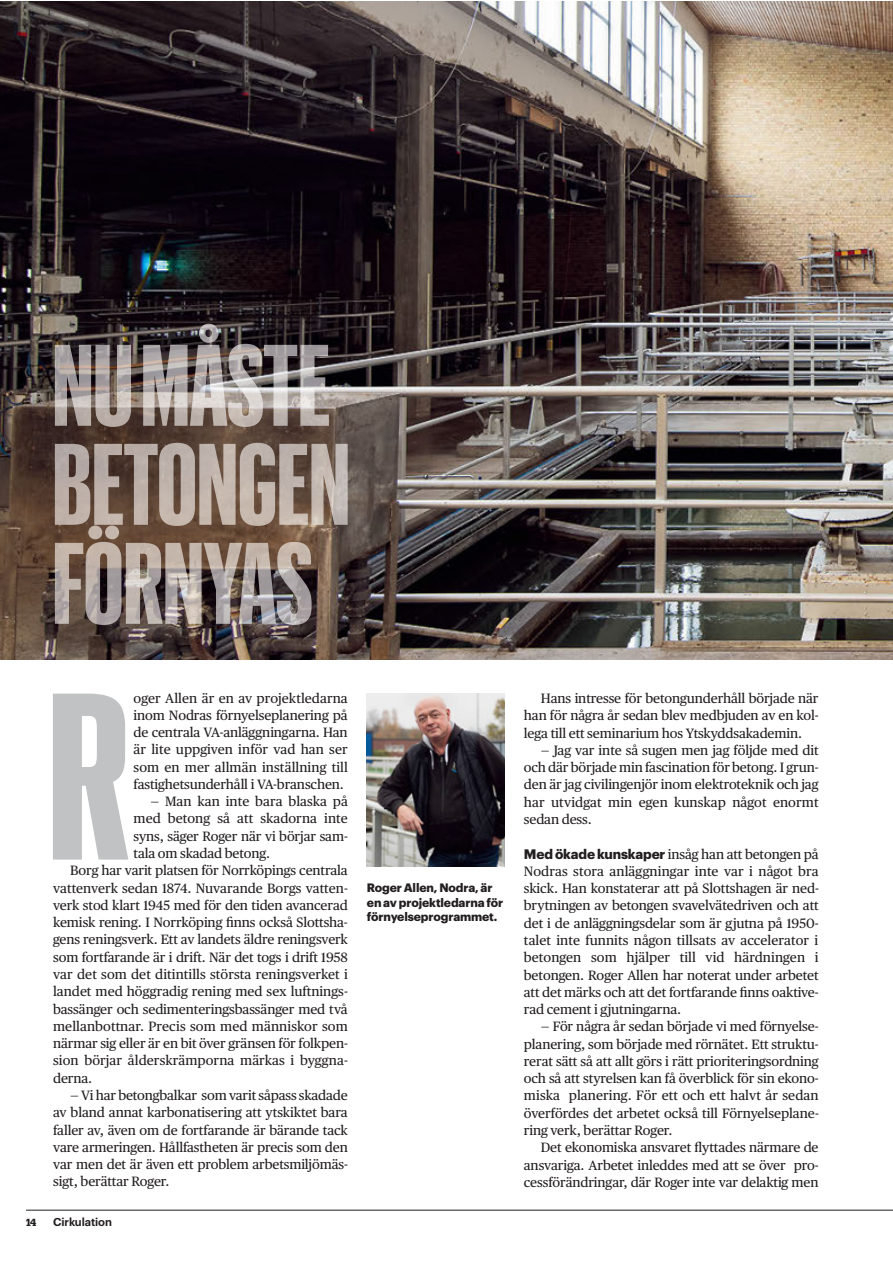
<style>
.page{position:relative;width:893px;height:1263px;background:#fff}
.page>*{position:absolute;margin:0;border:0;box-sizing:border-box;transform-origin:0 0}
.t1{font:700 232.05px "Graphik XX Cond";color:#c0c2c3}
.t2{font:13.5px/17.2px "Publico Text";letter-spacing:-.01em;color:#231f20;text-align:justify}
.t3{font:700 12px/14.4px "Graphik";letter-spacing:-.01em;color:#231f20}
.t4{font:600 11.25px "Graphik";letter-spacing:-.01em;color:#231f20}
.t5{font:700 11.25px "Duplicate Slab";color:#231f20}
.s1{font-family:"Graphik";font-weight:700}
</style>
<div class="page">
<hr style="left:26px;top:1210px;width:866px;height:1px;background:#231f20">
<img style="left:367px;top:693px;width:138px;height:173px">
<img style="left:0;top:1px;width:892px;height:658px">
<img style="left:55px;top:324px;width:274px;height:103px">
<img style="left:55px;top:443px;width:293px;height:83px">
<img style="left:55px;top:525px;width:257px;height:100px">
<p class="t2" style="left:134px;top:688px;width:216px">oger Allen är en av projektledarna inom Nodras förnyelseplanering på de centrala VA-anläggningarna. Han är lite uppgiven inför vad han ser som en mer allmän inställning till fastighetsunderhåll i VA-branschen.</p>
<p class="t2" style="left:151px;top:792px;width:199px">— Man kan inte bara blaska på</p>
<p class="t2" style="left:134px;top:809px;width:216px">med betong så att skadorna inte</p>
<p class="t2" style="left:134px;top:827px;width:216px">syns, säger Roger när vi börjar sam-</p>
<p class="t2" style="left:134px;top:844px;width:138px">tala om skadad betong.</p>
<p class="t2" style="left:70px;top:861px;width:279px">Borg har varit platsen för Norrköpings centrala</p>
<p class="t2" style="left:53px;top:878px;width:296px">vattenverk sedan 1874. Nuvarande Borgs vatten-</p>
<p class="t2" style="left:53px;top:896px;width:296px">verk stod klart 1945 med för den tiden avancerad</p>
<p class="t2" style="left:53px;top:913px;width:296px">kemisk rening. I Norrköping finns också Slottsha-</p>
<p class="t2" style="left:53px;top:930px;width:296px">gens reningsverk. Ett av landets äldre reningsverk</p>
<p class="t2" style="left:53px;top:947px;width:296px">som fortfarande är i drift. När det togs i drift 1958</p>
<p class="t2" style="left:53px;top:965px;width:296px">var det som det ditintills största reningsverket i</p>
<p class="t2" style="left:53px;top:982px;width:296px">landet med höggradig rening med sex luftnings-</p>
<p class="t2" style="left:53px;top:999px;width:296px">bassänger och sedimenteringsbassänger med två</p>
<p class="t2" style="left:53px;top:1017px;width:296px">mellanbottnar. Precis som med människor som</p>
<p class="t2" style="left:53px;top:1034px;width:296px">närmar sig eller är en bit över gränsen för folkpen-</p>
<p class="t2" style="left:53px;top:1051px;width:296px">sion börjar ålderskrämporna märkas i byggna-</p>
<p class="t2" style="left:53px;top:1068px;width:41px">derna.</p>
<p class="t2" style="left:53px;top:1086px;width:296px;text-indent:17px">— Vi har betongbalkar som varit såpass skadade av bland annat karbonatisering att ytskiktet bara faller av, även om de fortfarande är bärande tack vare armeringen. Hållfastheten är precis som den var men det är även ett problem arbetsmiljömäs&shy;sigt, berättar Roger.</p>
<h1 class="t1" style="left:47px;top:640px;width:85px">R</h1>
<p class="t5" style="left:26px;top:1214px;width:12px">14</p>
<p class="t4" style="left:53px;top:1213px;width:60px">Cirkulation</p>
<p class="t3" style="left:367px;top:880px;width:138px">Roger Allen, Nodra, är en av projektledarna för förnyelseprogrammet.</p>
<p class="t2" style="left:524px;top:689px;width:296px;text-indent:17px">Hans intresse för betongunderhåll började när han för några år sedan blev medbjuden av en kol&shy;lega till ett seminarium hos Ytskyddsakademin.</p>
<p class="t2" style="left:524px;top:741px;width:296px;text-indent:17px">— Jag var inte så sugen men jag följde med dit och där började min fascination för betong. I grun&shy;den är jag civilingenjör inom elektroteknik och jag har utvidgat min egen kunskap något enormt sedan dess.</p>
<p class="t2" style="left:524px;top:844px;width:296px"><span class="s1">Med ökade kunskaper</span> insåg han att betongen på Nodras stora anläggningar inte var i något bra skick. Han konstaterar att på Slottshagen är ned&shy;brytningen av betongen svavelvätedriven och att det i de anläggningsdelar som är gjutna på 1950- talet inte funnits någon tillsats av accelerator i betongen som hjälper till vid härdningen i betongen. Roger Allen har noterat under arbetet att det märks och att det fortfarande finns oaktive&shy;rad cement i gjutningarna.</p>
<p class="t2" style="left:524px;top:1017px;width:296px;text-indent:17px">— För några år sedan började vi med förnyelse&shy;planering, som började med rörnätet. Ett struktu&shy;rerat sätt så att allt görs i rätt prioriteringsordning och så att styrelsen kan få överblick för sin ekono&shy;miska planering. För ett och ett halvt år sedan överfördes det arbetet också till Förnyelseplane&shy;ring verk, berättar Roger.</p>
<p class="t2" style="left:524px;top:1138px;width:296px;text-indent:17px">Det ekonomiska ansvaret flyttades närmare de ansvariga. Arbetet inleddes med att se över pro&shy;cessförändringar, där Roger inte var delaktig men</p>
</div>
